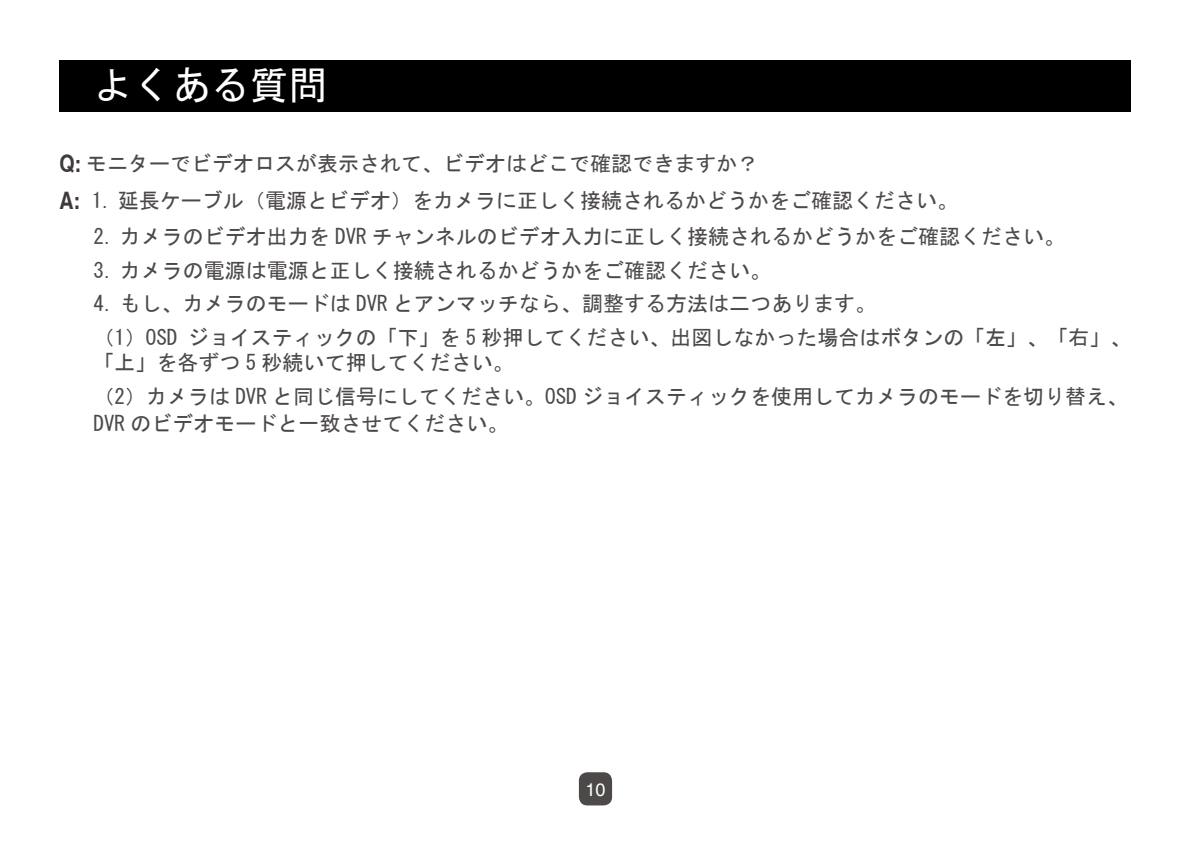
<style>
.page{position:relative;width:1191px;height:851px;background:#fff}
.page>*{position:absolute;margin:0;border:0;box-sizing:border-box;transform-origin:0 0}
.t1{font:39px "MS Gothic";color:#fff}
.t2{font:21px/33.6px "MS Gothic";color:#4c4948}
.t3{font:18px "Helvetica";color:#fff}
.s1{font-family:"Helvetica";font-weight:700;font-stretch:condensed;font-size:24px;color:#3e3a39}
</style>
<div class="page">
<div style="left:60px;top:60px;width:1071px;height:51px;background:#000"></div>
<div style="left:579px;top:772px;width:33px;height:33px;background:#4c4948;border-radius:9px"></div>
<h1 class="t1" style="left:94px;top:66px;width:235px">よくある質問</h1>
<p class="t2" style="left:60px;top:144px;width:900px;line-height:37.2px"><span class="s1">Q:</span> モニターでビデオロスが表示されて、ビデオはどこで確認できますか？<br><span class="s1">A:</span> 1. 延長ケーブル（電源とビデオ）をカメラに正しく接続されるかどうかをご確認ください。</p>
<p class="t2" style="left:94px;top:219px;width:973px">2. カメラのビデオ出力を DVR チャンネルのビデオ入力に正しく接続されるかどうかをご確認ください。</p>
<p class="t2" style="left:94px;top:253px;width:679px">3. カメラの電源は電源と正しく接続されるかどうかをご確認ください。</p>
<p class="t2" style="left:94px;top:287px;width:1039px">4. もし、カメラのモードは DVR とアンマッチなら、調整する方法は二つあります。<br>（1）OSD ジョイスティックの「下」を 5 秒押してください、出図しなかった場合はボタンの「左」、「右」、</p>
<p class="t2" style="left:94px;top:346px;width:1036px">「上」を各ずつ 5 秒続いて押してください。<br>（2）カメラは DVR と同じ信号にしてください。OSD ジョイスティックを使用してカメラのモードを切り替え、</p>
<p class="t2" style="left:94px;top:406px;width:416px">DVR のビデオモードと一致させてください。</p>
<p class="t3" style="left:585px;top:779px;width:22px">10</p>
</div>
